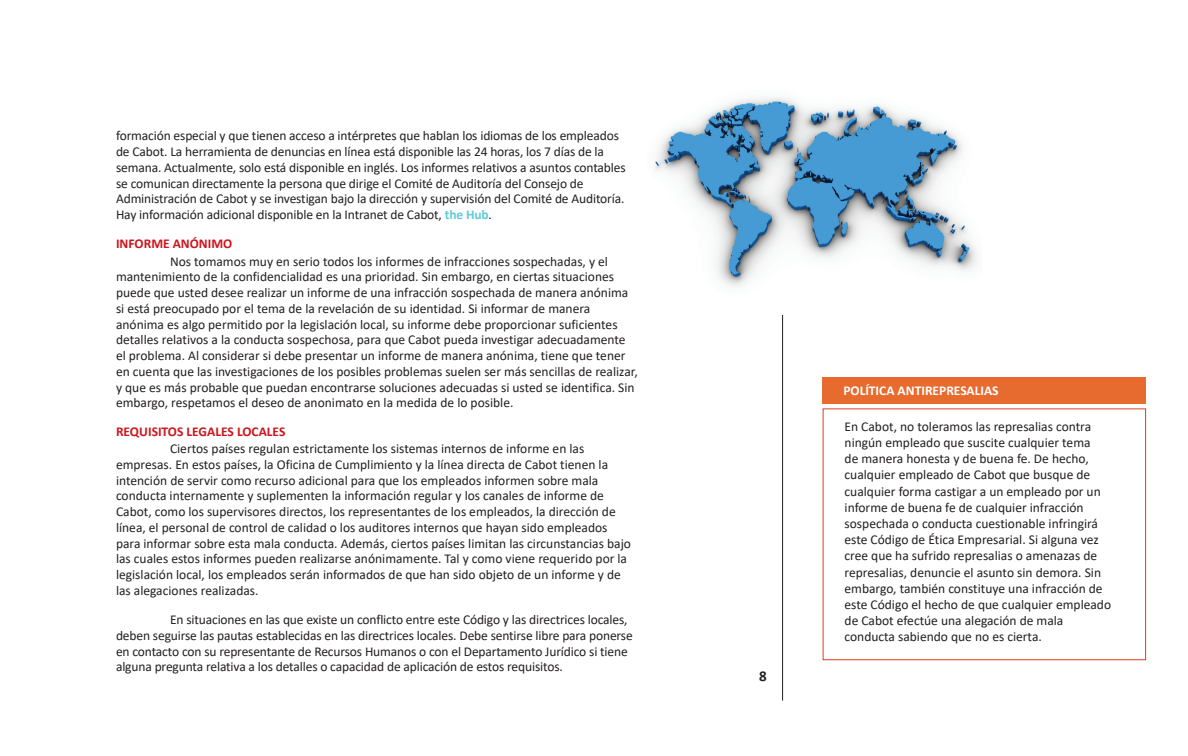
<style>
.page{position:relative;width:1188px;height:756px;background:#fff}
.page>*{position:absolute;margin:0;border:0;box-sizing:border-box;transform-origin:0 0}
.t1{font:700 15px "Calibri";color:#231f20}
.t2{font:13.5px/15.8px "Calibri";color:#231f20}
.t3{font:700 13.5px "Calibri";color:#cd151d}
.t4{font:700 13.5px "Calibri";color:#fff}
.s1{font-weight:700;color:#61cadd}
</style>
<div class="page">
<hr style="left:782px;top:93px;width:1px;height:608px;background:#231f20">
<img style="left:655px;top:93px;width:322px;height:222px">
<div style="left:823px;top:409px;width:323px;height:251px;border:1px solid #e43b20"></div>
<div style="left:822px;top:377px;width:324px;height:27px;background:#e76a2e"></div>
<p class="t2" style="left:116px;top:128px;width:511px">formación especial y que tienen acceso a intérpretes que hablan los idiomas de los empleados de Cabot. La herramienta de denuncias en línea está disponible las 24 horas, los 7 días de la semana. Actualmente, solo está disponible en inglés. Los informes relativos a asuntos contables se comunican directamente la persona que dirige el Comité de Auditoría del Consejo de Administración de Cabot y se investigan bajo la dirección y supervisión del Comité de Auditoría.<br>Hay información adicional disponible en la Intranet de Cabot, <span class="s1">the Hub</span>.</p>
<p class="t3" style="left:116px;top:234px;width:118px">INFORME ANÓNIMO</p>
<p class="t2" style="left:116px;top:253px;width:523px;text-indent:54px">Nos tomamos muy en serio todos los informes de infracciones sospechadas, y el mantenimiento de la confidencialidad es una prioridad. Sin embargo, en ciertas situaciones puede que usted desee realizar un informe de una infracción sospechada de manera anónima si está preocupado por el tema de la revelación de su identidad. Si informar de manera anónima es algo permitido por la legislación local, su informe debe proporcionar suficientes detalles relativos a la conducta sospechosa, para que Cabot pueda investigar adecuadamente el problema. Al considerar si debe presentar un informe de manera anónima, tiene que tener en cuenta que las investigaciones de los posibles problemas suelen ser más sencillas de realizar, y que es más probable que puedan encontrarse soluciones adecuadas si usted se identifica. Sin embargo, respetamos el deseo de anonimato en la medida de lo posible.</p>
<p class="t3" style="left:116px;top:422px;width:171px">REQUISITOS LEGALES LOCALES</p>
<p class="t2" style="left:116px;top:440px;width:516px;text-indent:54px">Ciertos países regulan estrictamente los sistemas internos de informe en las empresas. En estos países, la Oficina de Cumplimiento y la línea directa de Cabot tienen la intención de servir como recurso adicional para que los empleados informen sobre mala conducta internamente y suplementen la información regular y los canales de informe de Cabot, como los supervisores directos, los representantes de los empleados, la dirección de línea, el personal de control de calidad o los auditores internos que hayan sido empleados para informar sobre esta mala conducta. Además, ciertos países limitan las circunstancias bajo las cuales estos informes pueden realizarse anónimamente. Tal y como viene requerido por la legislación local, los empleados serán informados de que han sido objeto de un informe y de las alegaciones realizadas.</p>
<p class="t2" style="left:116px;top:612px;width:518px;text-indent:54px">En situaciones en las que existe un conflicto entre este Código y las directrices locales, deben seguirse las pautas establecidas en las directrices locales. Debe sentirse libre para ponerse en contacto con su representante de Recursos Humanos o con el Departamento Jurídico si tiene alguna pregunta relativa a los detalles o capacidad de aplicación de estos requisitos.</p>
<p class="t1" style="left:759px;top:665px;width:9px">8</p>
<p class="t4" style="left:843px;top:381px;width:157px">POLÍTICA ANTIREPRESALIAS</p>
<p class="t2" style="left:845px;top:418px;width:268px;line-height:16.2px">En Cabot, no toleramos las represalias contra ningún empleado que suscite cualquier tema<br>de manera honesta y de buena fe. De hecho, cualquier empleado de Cabot que busque de cualquier forma castigar a un empleado por un informe de buena fe de cualquier infracción sospechada o conducta cuestionable infringirá este Código de Ética Empresarial. Si alguna vez cree que ha sufrido represalias o amenazas de represalias, denuncie el asunto sin demora. Sin embargo, también constituye una infracción de este Código el hecho de que cualquier empleado de Cabot efectúe una alegación de mala conducta sabiendo que no es cierta.</p>
</div>
